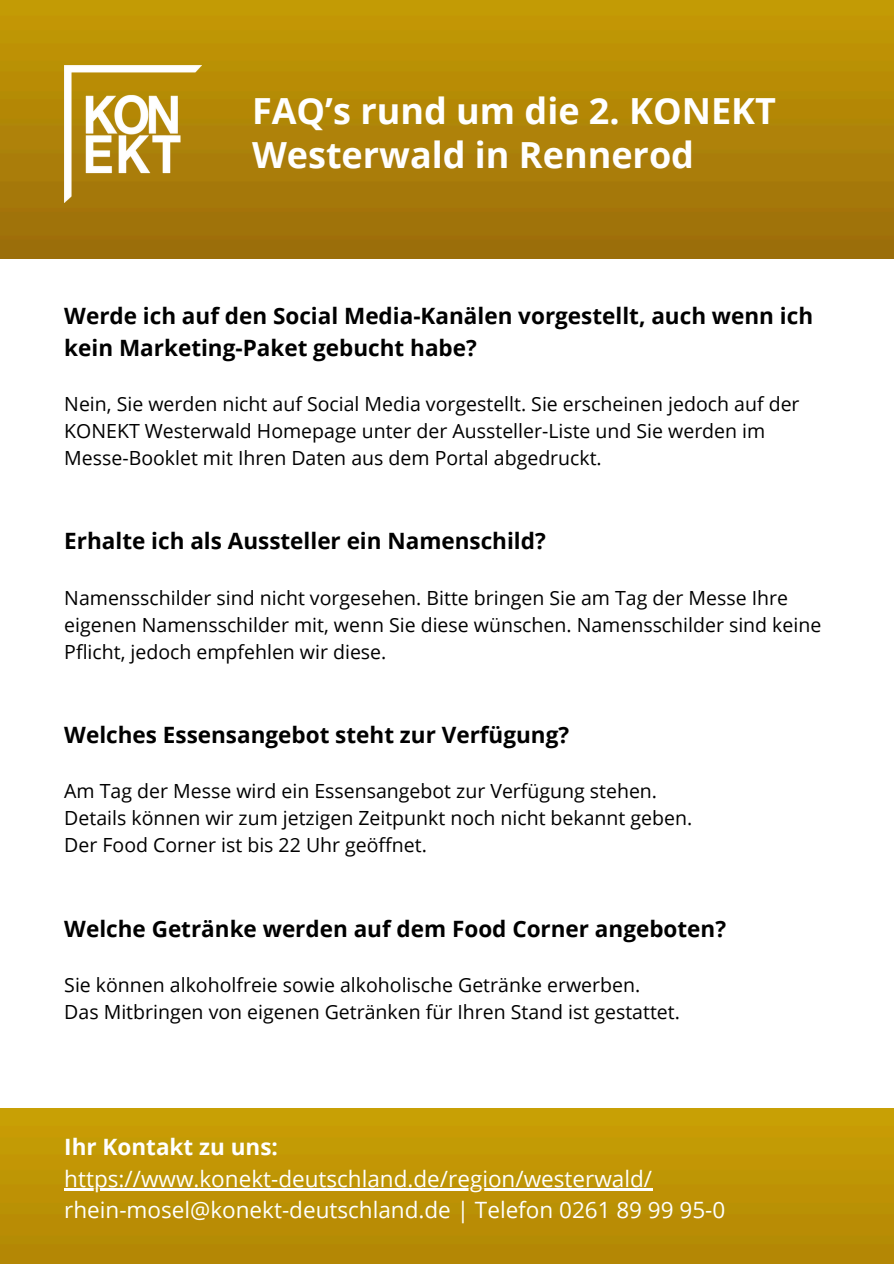
<style>
.page{position:relative;width:894px;height:1264px;background:#fff}
.page>*{position:absolute;margin:0;border:0;box-sizing:border-box;transform-origin:0 0}
.t1{font:700 36px/43.8px "Open Sans";color:#fff}
.t2{font:700 22.5px/31.5px "Open Sans";color:#000}
.t3{font:22.5px/31.5px "Open Sans";color:#fff}
.t4{font:700 22.5px "Open Sans";color:#fff}
.t5{font:19.5px/27px "Open Sans";color:#000}
</style>
<div class="page">
<img style="left:0;top:0;width:893px;height:258px">
<img style="left:64px;top:65px;width:138px;height:138px">
<img style="left:0;top:1108px;width:893px;height:155px">
<hr style="left:64px;top:1188px;width:588px;height:2px;background:#fff">
<h1 class="t1" style="left:252px;top:88px;width:525px">FAQ’s rund um die 2. KONEKT<br>Westerwald in Rennerod</h1>
<h1 class="t2" style="left:64px;top:300px;width:750px">Werde ich auf den Social Media-Kanälen vorgestellt, auch wenn ich kein Marketing-Paket gebucht habe?</h1>
<h2 class="t5" style="left:64px;top:390px;width:736px">Nein, Sie werden nicht auf Social Media vorgestellt. Sie erscheinen jedoch auf der</h2>
<p class="t5" style="left:64px;top:417px;width:702px">KONEKT Westerwald Homepage unter der Aussteller-Liste und Sie werden im</p>
<p class="t5" style="left:64px;top:444px;width:539px">Messe-Booklet mit Ihren Daten aus dem Portal abgedruckt.</p>
<p class="t2" style="left:64px;top:525px;width:483px">Erhalte ich als Aussteller ein Namenschild?</p>
<h2 class="t5" style="left:64px;top:583px;width:725px">Namensschilder sind nicht vorgesehen. Bitte bringen Sie am Tag der Messe Ihre</h2>
<p class="t5" style="left:64px;top:610px;width:758px">eigenen Namensschilder mit, wenn Sie diese wünschen. Namensschilder sind keine<br>Pflicht, jedoch empfehlen wir diese.</p>
<p class="t2" style="left:64px;top:718px;width:506px">Welches Essensangebot steht zur Verfügung?</p>
<h2 class="t5" style="left:64px;top:777px;width:594px">Am Tag der Messe wird ein Essensangebot zur Verfügung stehen.</h2>
<p class="t5" style="left:64px;top:804px;width:629px">Details können wir zum jetzigen Zeitpunkt noch nicht bekannt geben.</p>
<p class="t5" style="left:64px;top:831px;width:364px">Der Food Corner ist bis 22 Uhr geöffnet.</p>
<p class="t2" style="left:64px;top:912px;width:663px">Welche Getränke werden auf dem Food Corner angeboten?</p>
<h2 class="t5" style="left:64px;top:970px;width:577px">Sie können alkoholfreie sowie alkoholische Getränke erwerben.</h2>
<p class="t5" style="left:64px;top:997px;width:617px">Das Mitbringen von eigenen Getränken für Ihren Stand ist gestattet.</p>
<p class="t4" style="left:64px;top:1130px;width:215px">Ihr Kontakt zu uns:</p>
<h3 class="t3" style="left:64px;top:1161px;width:662px">https://www.konekt-deutschland.de/region/westerwald/ rhein-mosel@konekt-deutschland.de | Telefon 0261 89 99 95-0</h3>
</div>
